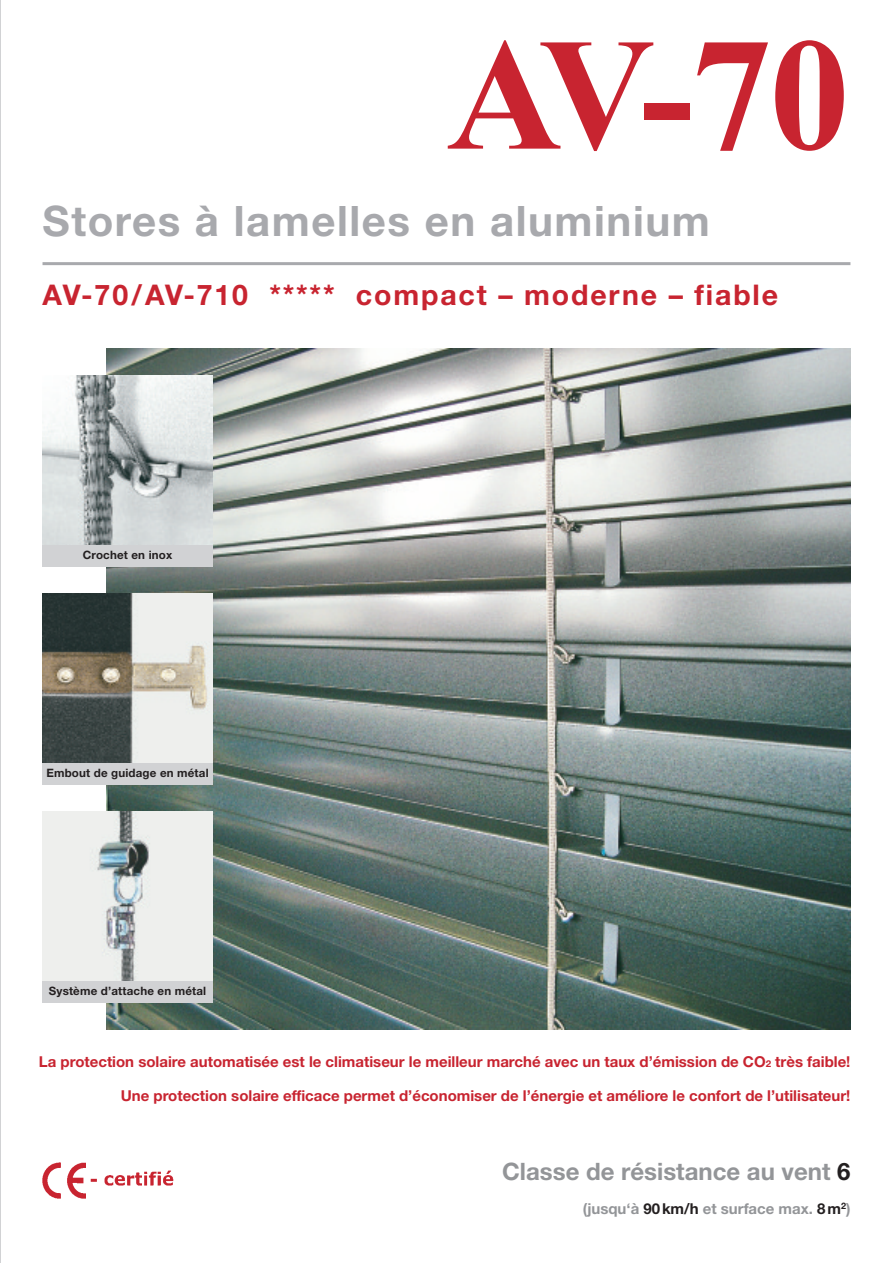
<style>
.page{position:relative;width:893px;height:1263px;background:#fff}
.page>*{position:absolute;margin:0;border:0;box-sizing:border-box;transform-origin:0 0}
.t1{font:700 160.35px "Times";color:#c82430}
.t2{font:700 42px "Helvetica Neue";letter-spacing:.035em;color:#a8a9ad}
.t3{font:700 28.5px "Helvetica Neue";letter-spacing:.065em;color:#c82430}
.t4{font:700 24px "Helvetica Neue";color:#939598}
.t5{font:700 15px "Helvetica Neue";color:#c82430}
.t6{font:700 15px "Helvetica Neue";color:#939598}
.t7{font:700 11.55px "Helvetica Neue";letter-spacing:.015em;color:#231f20}
.s1{font-size:9.45px}
.s2{color:#231f20}
</style>
<div class="page">
<img style="left:106px;top:349px;width:744px;height:680px">
<img style="left:43px;top:375px;width:170px;height:170px">
<img style="left:43px;top:593px;width:170px;height:170px">
<img style="left:43px;top:811px;width:170px;height:170px">
<hr style="left:43px;top:262px;width:807px;height:3px;background:#a8a9ad">
<img style="left:43px;top:1163px;width:130px;height:35px">
<div style="left:43px;top:545px;width:170px;height:22px;background:#d1d2d4"></div>
<div style="left:43px;top:763px;width:170px;height:21px;background:#d1d2d4"></div>
<div style="left:43px;top:981px;width:170px;height:21px;background:#d1d2d4"></div>
<h1 class="t1" style="left:446px;top:-1px;width:405px">AV-70</h1>
<h2 class="t2" style="left:43px;top:205px;width:669px">Stores à lamelles en aluminium</h2>
<h3 class="t3" style="left:43px;top:285px;width:737px">AV-70/AV-710 ***** compact – moderne – fiable</h3>
<p class="t7" style="left:83px;top:551px;width:91px">Crochet en inox</p>
<p class="t7" style="left:46px;top:768px;width:164px">Embout de guidage en métal</p>
<p class="t7" style="left:49px;top:986px;width:159px">Système d’attache en métal</p>
<p class="t5" style="left:39px;top:1056px;width:813px">La protection solaire automatisée est le climatiseur le meilleur marché avec un taux d’émission de CO<span class="s1">2</span> très faible!</p>
<p class="t5" style="left:121px;top:1089px;width:731px">Une protection solaire efficace permet d’économiser de l’énergie et améliore le confort de l’utilisateur!</p>
<h3 class="t4" style="left:502px;top:1162px;width:350px">Classe de résistance au vent <span class="s2">6</span></h3>
<p class="t6" style="left:583px;top:1203px;width:269px">(jusqu‘à <span class="s2">90km/h</span> et surface max. <span class="s2">8m</span><sup>2</sup>)</p>
</div>
